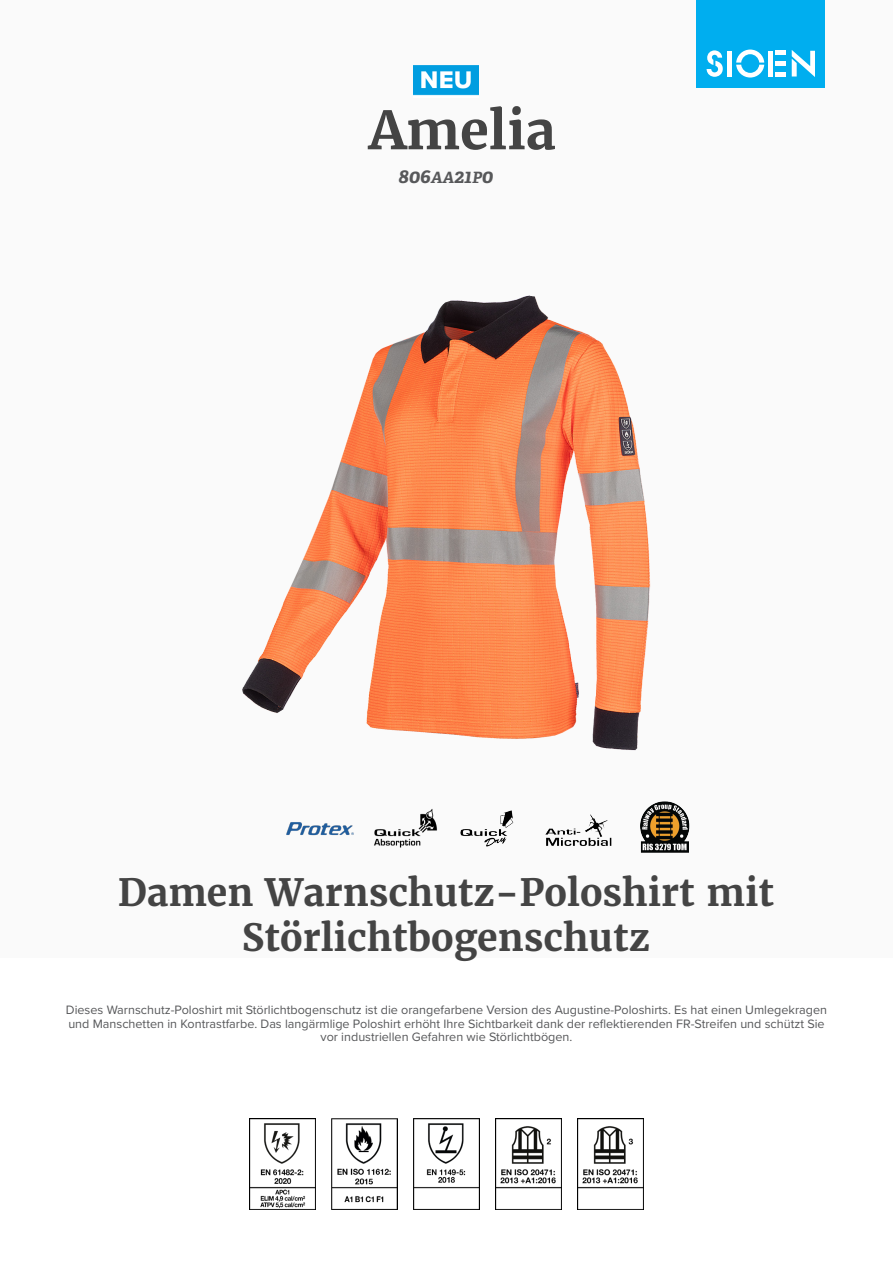
<style>
.page{position:relative;width:893px;height:1263px;background:#fff}
.page>*{position:absolute;margin:0;border:0;box-sizing:border-box;transform-origin:0 0}
.product_name{font:700 52.5px "Merriweather";color:#444}
.product_h2{font:700 37.5px/45px "Merriweather";color:#444;text-align:center}
.product_ref{font:italic 700 19.5px "Adelle";color:#57585a}
.product_description{font:12.6px/13.6px "Proxima Nova";color:#57585a;text-align:center}
.s1{font-size:15.6px}
</style>
<div class="page">
<div style="left:0;top:0;width:893px;height:957px;background:#fafafa"></div>
<div style="left:697px;top:0;width:128px;height:88px;background:#00aeef"></div>
<svg style="left:707px;top:50px;width:16px;height:27px"></svg>
<svg style="left:736px;top:50px;width:28px;height:28px"></svg>
<div style="left:727px;top:51px;width:5px;height:26px;background:#fff"></div>
<div style="left:768px;top:51px;width:5px;height:26px;background:#fff"></div>
<div style="left:775px;top:72px;width:11px;height:5px;background:#fff"></div>
<div style="left:775px;top:61px;width:11px;height:5px;background:#fff"></div>
<hr style="left:775px;top:51px;width:11px;height:4px;background:#fff">
<svg style="left:792px;top:50px;width:23px;height:27px"></svg>
<img style="left:688px;top:818px;width:2px;height:35px">
<img style="left:249px;top:1118px;width:66px;height:92px">
<img style="left:331px;top:1118px;width:67px;height:92px">
<img style="left:413px;top:1118px;width:67px;height:92px">
<img style="left:495px;top:1118px;width:67px;height:92px">
<img style="left:577px;top:1118px;width:67px;height:92px">
<img style="left:242px;top:295px;width:446px;height:558px">
<img style="left:413px;top:65px;width:65px;height:31px">
<p class="product_name" style="left:369px;top:97px;width:188px">Amelia</p>
<p class="product_ref" style="left:399px;top:164px;width:96px">806<span class="s1">AA</span>21<span class="s1">P</span>0</p>
<p class="product_h2" style="left:118px;top:869px;width:658px">Damen Warnschutz-Poloshirt mit<br>Störlichtbogenschutz</p>
<p class="product_description" style="left:66px;top:1002px;width:763px">Dieses Warnschutz-Poloshirt mit Störlichtbogenschutz ist die orangefarbene Version des Augustine-Poloshirts. Es hat einen Umlegekragen und Manschetten in Kontrastfarbe. Das langärmlige Poloshirt erhöht Ihre Sichtbarkeit dank der reflektierenden FR-Streifen und schützt Sie vor industriellen Gefahren wie Störlichtbögen.</p>
</div>
